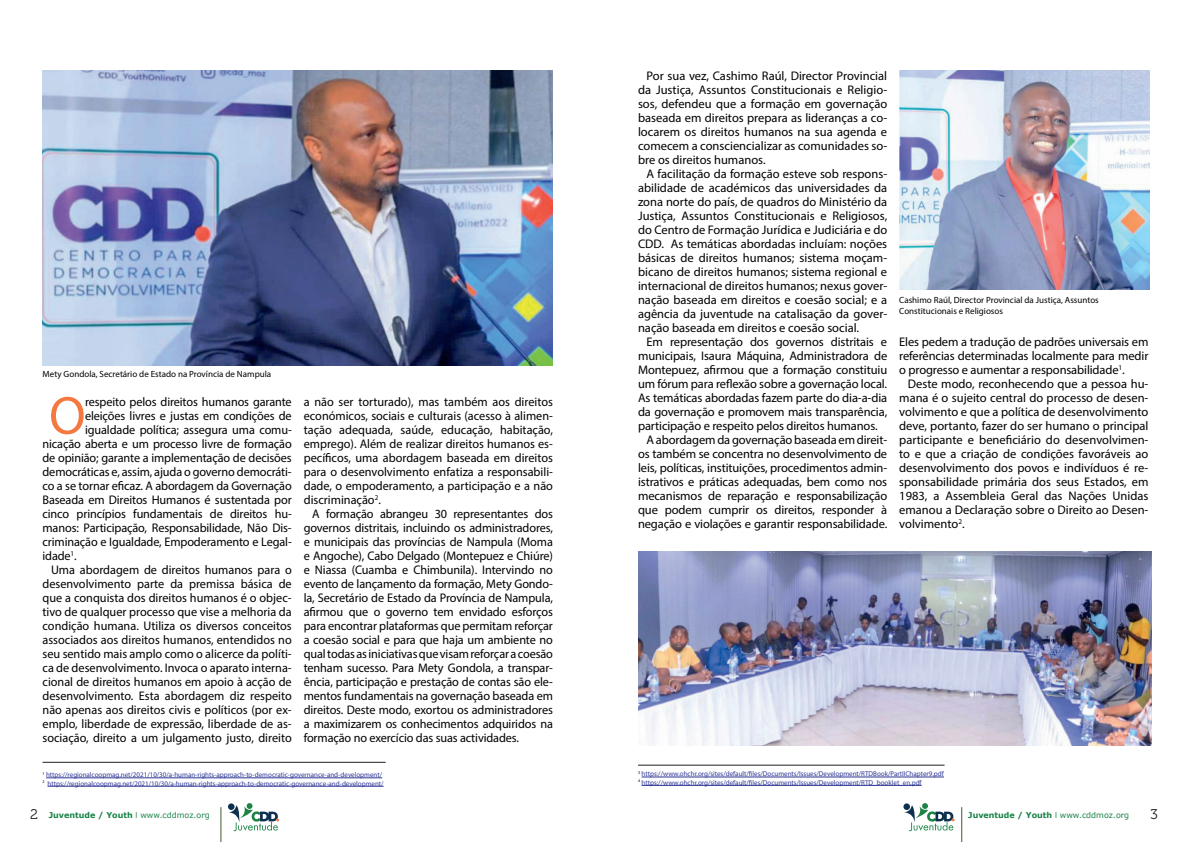
<style>
.page{position:relative;width:1191px;height:842px;background:#fff}
.page>*{position:absolute;margin:0;border:0;box-sizing:border-box;transform-origin:0 0}
.t1{font:54px "Myriad Pro";color:#f47940}
.t2{font:14px "Museo 300";color:#231f20}
.t3{font:12.5px/14px "Myriad Pro";letter-spacing:-.01em;color:#000002;text-align:justify}
.t4{font:9px/11px "Myriad Pro";color:#000002}
.t5{font:700 8px "Verdana";color:#1a8348}
.t6{font:7px/8.4px "Myriad Pro";color:#2c3594}
.s1{font-family:"Museo 300";font-weight:400;font-size:14px;color:#231f20}
.s2{font-family:"Futura LT";font-weight:400}
.s3{font-weight:400}
</style>
<div class="page">
<hr style="left:221px;top:807px;width:1px;height:35px;background:#425827">
<hr style="left:961px;top:807px;width:1px;height:35px;background:#425827">
<svg style="left:228px;top:803px;width:51px;height:28px"></svg>
<svg style="left:904px;top:803px;width:50px;height:28px"></svg>
<hr style="left:46px;top:778px;width:336px;height:1px;background:#2c3594">
<hr style="left:48px;top:786px;width:336px;height:1px;background:#2c3594">
<hr style="left:43px;top:762px;width:343px;height:1px;background:#231f20">
<img style="left:43px;top:71px;width:510px;height:295px">
<img style="left:899px;top:71px;width:250px;height:218px">
<hr style="left:641px;top:777px;width:303px;height:1px;background:#2c3594">
<hr style="left:641px;top:785px;width:280px;height:1px;background:#2c3594">
<hr style="left:638px;top:765px;width:306px;height:1px;background:#231f20">
<img style="left:638px;top:551px;width:513px;height:194px">
<p class="t4" style="left:43px;top:369px;width:230px">Mety Gondola, Secretário de Estado na Província de Nampula</p>
<h1 class="t1" style="left:49px;top:382px;width:38px">O</h1>
<p class="t3" style="left:85px;top:394px;width:208px">respeito pelos direitos humanos garante</p>
<p class="t3" style="left:304px;top:394px;width:251px">a não ser torturado), mas também aos direitos económicos, sociais e culturais (acesso à alimen&shy;tação adequada, saúde, educação, habitação, emprego). Além de realizar direitos humanos es&shy;pecíficos, uma abordagem baseada em direitos para o desenvolvimento enfatiza a responsabili&shy;dade, o empoderamento, a participação e a não discriminação<sup>2</sup>.</p>
<p class="t3" style="left:304px;top:506px;width:251px;text-indent:9px">A formação abrangeu 30 representantes dos governos distritais, incluindo os administradores, e municipais das províncias de Nampula (Moma e Angoche), Cabo Delgado (Montepuez e Chiúre) e Niassa (Cuamba e Chimbunila). Intervindo no evento de lançamento da formação, Mety Gondo&shy;la, Secretário de Estado da Província de Nampula, afirmou que o governo tem envidado esforços para encontrar plataformas que permitam reforçar a coesão social e para que haja um ambiente no qual todas as iniciativas que visam reforçar a coesão tenham sucesso. Para Mety Gondola, a transpar&shy;ência, participação e prestação de contas são ele&shy;mentos fundamentais na governação baseada em direitos. Deste modo, exortou os administradores a maximizarem os conhecimentos adquiridos na formação no exercício das suas actividades.</p>
<p class="t6" style="left:43px;top:770px;width:343px"><sup>1</sup> https://regionalcoopmag.net/2021/10/30/a-human-rights-approach-to-democratic-governance-and-development/<br><sup>2</sup> https://regionalcoopmag.net/2021/10/30/a-human-rights-approach-to-democratic-governance-and-development/</p>
<p class="t3" style="left:85px;top:408px;width:208px">eleições livres e justas em condições de</p>
<p class="t3" style="left:85px;top:422px;width:208px">igualdade política; assegura uma comu-</p>
<p class="t3" style="left:43px;top:436px;width:251px">nicação aberta e um processo livre de formação</p>
<p class="t3" style="left:43px;top:450px;width:251px">de opinião; garante a implementação de decisões</p>
<p class="t3" style="left:43px;top:464px;width:251px">democráticas e, assim, ajuda o governo democráti-</p>
<p class="t3" style="left:43px;top:478px;width:251px">co a se tornar eficaz. A abordagem da Governação</p>
<p class="t3" style="left:43px;top:492px;width:251px">Baseada em Direitos Humanos é sustentada por</p>
<p class="t3" style="left:43px;top:506px;width:251px">cinco princípios fundamentais de direitos hu-</p>
<p class="t3" style="left:43px;top:520px;width:251px">manos: Participação, Responsabilidade, Não Dis-</p>
<p class="t3" style="left:43px;top:534px;width:251px">criminação e Igualdade, Empoderamento e Legal-</p>
<p class="t3" style="left:43px;top:548px;width:36px">idade<sup>1</sup>.</p>
<p class="t3" style="left:51px;top:562px;width:242px">Uma abordagem de direitos humanos para o</p>
<p class="t3" style="left:43px;top:576px;width:251px">desenvolvimento parte da premissa básica de</p>
<p class="t3" style="left:43px;top:590px;width:251px">que a conquista dos direitos humanos é o objec-</p>
<p class="t3" style="left:43px;top:604px;width:251px">tivo de qualquer processo que vise a melhoria da</p>
<p class="t3" style="left:43px;top:618px;width:251px">condição humana. Utiliza os diversos conceitos</p>
<p class="t3" style="left:43px;top:632px;width:251px">associados aos direitos humanos, entendidos no</p>
<p class="t3" style="left:43px;top:646px;width:251px">seu sentido mais amplo como o alicerce da políti-</p>
<p class="t3" style="left:43px;top:660px;width:251px">ca de desenvolvimento. Invoca o aparato interna-</p>
<p class="t3" style="left:43px;top:674px;width:251px">cional de direitos humanos em apoio à acção de</p>
<p class="t3" style="left:43px;top:688px;width:251px">desenvolvimento. Esta abordagem diz respeito</p>
<p class="t3" style="left:43px;top:702px;width:251px">não apenas aos direitos civis e políticos (por ex-</p>
<p class="t3" style="left:43px;top:716px;width:251px">emplo, liberdade de expressão, liberdade de as-</p>
<p class="t3" style="left:43px;top:730px;width:251px">sociação, direito a um julgamento justo, direito</p>
<p class="t3" style="left:638px;top:69px;width:251px;text-indent:8px">Por sua vez, Cashimo Raúl, Director Provincial da Justiça, Assuntos Constitucionais e Religio&shy;sos, defendeu que a formação em governação baseada em direitos prepara as lideranças a co&shy;locarem os direitos humanos na sua agenda e comecem a consciencializar as comunidades so&shy;bre os direitos humanos.</p>
<p class="t3" style="left:638px;top:167px;width:251px;text-indent:8px">A facilitação da formação esteve sob respons&shy;abilidade de académicos das universidades da zona norte do país, de quadros do Ministério da Justiça, Assuntos Constitucionais e Religiosos, do Centro de Formação Jurídica e Judiciária e do CDD. As temáticas abordadas incluíam: noções básicas de direitos humanos; sistema moçam&shy;bicano de direitos humanos; sistema regional e internacional de direitos humanos; nexus gover&shy;nação baseada em direitos e coesão social; e a agência da juventude na catalisação da gover&shy;nação baseada em direitos e coesão social.</p>
<p class="t3" style="left:646px;top:335px;width:242px">Em representação dos governos distritais e</p>
<p class="t3" style="left:638px;top:349px;width:251px">municipais, Isaura Máquina, Administradora de</p>
<p class="t3" style="left:638px;top:363px;width:251px">Montepuez, afirmou que a formação constituiu</p>
<p class="t3" style="left:638px;top:377px;width:251px">um fórum para reflexão sobre a governação local.</p>
<p class="t3" style="left:638px;top:391px;width:251px">As temáticas abordadas fazem parte do dia-a-dia</p>
<p class="t3" style="left:638px;top:405px;width:251px">da governação e promovem mais transparência,</p>
<p class="t3" style="left:638px;top:419px;width:241px">participação e respeito pelos direitos humanos.</p>
<p class="t3" style="left:646px;top:433px;width:242px">A abordagem da governação baseada em direit-</p>
<p class="t3" style="left:638px;top:447px;width:251px">os também se concentra no desenvolvimento de</p>
<p class="t3" style="left:638px;top:461px;width:251px">leis, políticas, instituições, procedimentos admin-</p>
<p class="t3" style="left:638px;top:475px;width:251px">istrativos e práticas adequadas, bem como nos</p>
<p class="t3" style="left:638px;top:489px;width:251px">mecanismos de reparação e responsabilização</p>
<p class="t3" style="left:638px;top:503px;width:251px">que podem cumprir os direitos, responder à</p>
<p class="t3" style="left:638px;top:517px;width:251px">negação e violações e garantir responsabilidade.</p>
<p class="t4" style="left:899px;top:294px;width:201px">Cashimo Raúl, Director Provincial da Justiça, Assuntos<br>Constitucionais e Religiosos</p>
<p class="t3" style="left:899px;top:335px;width:251px">Eles pedem a tradução de padrões universais em referências determinadas localmente para medir o progresso e aumentar a responsabilidade<sup>1</sup>.</p>
<p class="t3" style="left:899px;top:377px;width:251px;text-indent:8px">Deste modo, reconhecendo que a pessoa hu&shy;mana é o sujeito central do processo de desen&shy;volvimento e que a política de desenvolvimento deve, portanto, fazer do ser humano o principal participante e beneficiário do desenvolvimen&shy;to e que a criação de condições favoráveis ao desenvolvimento dos povos e indivíduos é re&shy;sponsabilidade primária dos seus Estados, em 1983, a Assembleia Geral das Nações Unidas emanou a Declaração sobre o Direito ao Desen&shy;volvimento<sup>2</sup>.</p>
<p class="t6" style="left:638px;top:770px;width:307px"><sup>3</sup> https://www.ohchr.org/sites/default/files/Documents/Issues/Development/RTDBook/PartIIChapter9.pdf<br><sup>4</sup> https://www.ohchr.org/sites/default/files/Documents/Issues/Development/RTD_booklet_en.pdf</p>
<p class="t5" style="left:30px;top:810px;width:181px"><span class="s1">2</span> Juventude / Youth <span class="s2">I</span> <span class="s3">www.cddmoz.org</span></p>
<p class="t5" style="left:968px;top:810px;width:162px">Juventude / Youth <span class="s2">I</span> <span class="s3">www.cddmoz.org</span></p>
<p class="t2" style="left:1150px;top:807px;width:9px">3</p>
</div>
